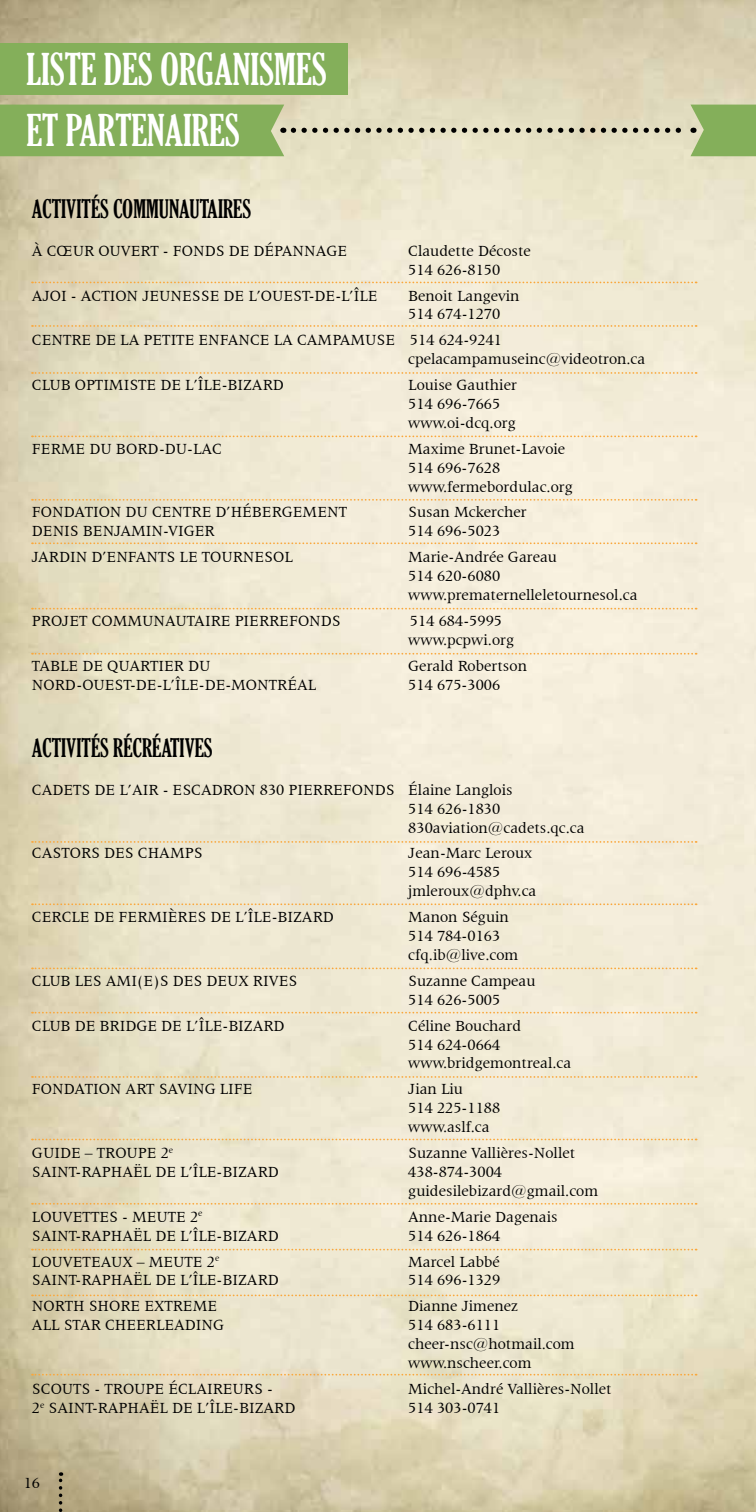
<style>
.page{position:relative;width:756px;height:1512px;background:#fff}
.page>*{position:absolute;margin:0;border:0;box-sizing:border-box;transform-origin:0 0}
.t1{font:extra-condensed 42px/61.2px "Gloucester";color:#fff}
.t2{font:extra-condensed 24.5px "Gloucester";color:#000}
.t3{font:15.75px/18.9px "Latin 725 BT";color:#000}
</style>
<div class="page">
<img style="left:0;top:0;width:756px;height:1512px">
<div style="left:0;top:105px;width:284px;height:51px;background:#84af5a"></div>
<div style="left:0;top:43px;width:347px;height:51px;background:#84af5a"></div>
<svg style="left:293px;top:105px;width:463px;height:51px;background:#d0d1ae"></svg>
<svg style="left:32px;top:282px;width:665px;height:1px"></svg>
<svg style="left:32px;top:325px;width:665px;height:2px"></svg>
<svg style="left:32px;top:372px;width:665px;height:2px"></svg>
<svg style="left:32px;top:436px;width:665px;height:1px"></svg>
<svg style="left:32px;top:499px;width:665px;height:2px"></svg>
<svg style="left:32px;top:542px;width:665px;height:2px"></svg>
<svg style="left:32px;top:608px;width:665px;height:2px"></svg>
<svg style="left:32px;top:653px;width:665px;height:2px"></svg>
<svg style="left:32px;top:841px;width:665px;height:2px"></svg>
<svg style="left:32px;top:903px;width:665px;height:2px"></svg>
<svg style="left:32px;top:968px;width:665px;height:1px"></svg>
<svg style="left:32px;top:1012px;width:665px;height:2px"></svg>
<svg style="left:32px;top:1076px;width:665px;height:2px"></svg>
<svg style="left:32px;top:1139px;width:665px;height:1px"></svg>
<svg style="left:32px;top:1203px;width:665px;height:2px"></svg>
<svg style="left:32px;top:1249px;width:665px;height:1px"></svg>
<svg style="left:32px;top:1295px;width:665px;height:1px"></svg>
<svg style="left:32px;top:1374px;width:665px;height:2px"></svg>
<svg style="left:59px;top:1472px;width:3px;height:40px"></svg>
<h1 class="t1" style="left:27px;top:39px;width:302px">LISTE DES ORGANISMES<br>ET PARTENAIRES</h1>
<h2 class="t2" style="left:32px;top:195px;width:221px">ACTIVITÉS COMMUNAUTAIRES</h2>
<p class="t3" style="left:32px;top:241px;width:317px">À CŒUR OUVERT - FONDS DE DÉPANNAGE</p>
<p class="t3" style="left:408px;top:241px;width:124px">Claudette Décoste<br>514 626-8150</p>
<p class="t3" style="left:32px;top:286px;width:347px">AJOI - ACTION JEUNESSE DE L’OUEST-DE-L’ÎLE</p>
<p class="t3" style="left:408px;top:286px;width:113px">Benoit Langevin<br>514 674-1270</p>
<p class="t3" style="left:408px;top:331px;width:239px;text-indent:-376px">CENTRE DE LA PETITE ENFANCE LA CAMPAMUSE 514 624-9241 cpelacampamuseinc@videotron.ca</p>
<p class="t3" style="left:32px;top:376px;width:253px">CLUB OPTIMISTE DE L’ÎLE-BIZARD</p>
<p class="t3" style="left:408px;top:376px;width:110px">Louise Gauthier<br>514 696-7665 www.oi-dcq.org</p>
<p class="t3" style="left:32px;top:439px;width:192px">FERME DU BORD-DU-LAC</p>
<p class="t3" style="left:408px;top:439px;width:166px">Maxime Brunet-Lavoie<br>514 696-7628 www.fermebordulac.org</p>
<p class="t3" style="left:32px;top:503px;width:317px">FONDATION DU CENTRE D’HÉBERGEMENT</p>
<p class="t3" style="left:408px;top:503px;width:120px">Susan Mckercher</p>
<p class="t3" style="left:32px;top:522px;width:184px">DENIS BENJAMIN-VIGER</p>
<p class="t3" style="left:408px;top:522px;width:94px">514 696-5023</p>
<p class="t3" style="left:32px;top:548px;width:262px">JARDIN D’ENFANTS LE TOURNESOL</p>
<p class="t3" style="left:408px;top:548px;width:231px">Marie-Andrée Gareau<br>514 620-6080 www.prematernelleletournesol.ca</p>
<p class="t3" style="left:32px;top:611px;width:310px">PROJET COMMUNAUTAIRE PIERREFONDS</p>
<p class="t3" style="left:408px;top:611px;width:107px">514 684-5995 www.pcpwi.org</p>
<p class="t3" style="left:32px;top:656px;width:180px">TABLE DE QUARTIER DU</p>
<p class="t3" style="left:408px;top:656px;width:120px">Gerald Robertson</p>
<p class="t3" style="left:32px;top:675px;width:286px">NORD-OUEST-DE-L’ÎLE-DE-MONTRÉAL</p>
<p class="t3" style="left:408px;top:675px;width:94px">514 675-3006</p>
<h2 class="t2" style="left:32px;top:734px;width:182px">ACTIVITÉS RÉCRÉATIVES</h2>
<p class="t3" style="left:408px;top:780px;width:178px;text-indent:-376px">CADETS DE L’AIR - ESCADRON 830 PIERREFONDS Élaine Langlois<br>514 626-1830<br>830aviation@cadets.qc.ca</p>
<p class="t3" style="left:32px;top:844px;width:172px">CASTORS DES CHAMPS</p>
<p class="t3" style="left:408px;top:844px;width:130px">Jean-Marc Leroux<br>514 696-4585 jmleroux@dphv.ca</p>
<p class="t3" style="left:32px;top:908px;width:303px">CERCLE DE FERMIÈRES DE L’ÎLE-BIZARD</p>
<p class="t3" style="left:408px;top:908px;width:112px">Manon Séguin<br>514 784-0163 cfq.ib@live.com</p>
<p class="t3" style="left:32px;top:971px;width:267px">CLUB LES AMI(E)S DES DEUX RIVES</p>
<p class="t3" style="left:408px;top:971px;width:129px">Suzanne Campeau<br>514 626-5005</p>
<p class="t3" style="left:32px;top:1016px;width:254px">CLUB DE BRIDGE DE L’ÎLE-BIZARD</p>
<p class="t3" style="left:408px;top:1016px;width:165px">Céline Bouchard<br>514 624-0664 www.bridgemontreal.ca</p>
<p class="t3" style="left:32px;top:1080px;width:222px">FONDATION ART SAVING LIFE</p>
<p class="t3" style="left:408px;top:1080px;width:94px">Jian Liu<br>514 225-1188 www.aslf.ca</p>
<p class="t3" style="left:32px;top:1143px;width:143px">GUIDE – TROUPE 2<sup>e</sup></p>
<p class="t3" style="left:408px;top:1143px;width:169px">Suzanne Vallières-Nollet</p>
<p class="t3" style="left:32px;top:1162px;width:248px">SAINT-RAPHAËL DE L’ÎLE-BIZARD</p>
<p class="t3" style="left:408px;top:1162px;width:191px">438-874-3004 guidesilebizard@gmail.com</p>
<p class="t3" style="left:32px;top:1207px;width:172px">LOUVETTES - MEUTE 2<sup>e</sup></p>
<p class="t3" style="left:408px;top:1207px;width:151px">Anne-Marie Dagenais</p>
<p class="t3" style="left:32px;top:1226px;width:248px">SAINT-RAPHAËL DE L’ÎLE-BIZARD</p>
<p class="t3" style="left:408px;top:1226px;width:94px">514 626-1864</p>
<p class="t3" style="left:32px;top:1252px;width:189px">LOUVETEAUX – MEUTE 2<sup>e</sup></p>
<p class="t3" style="left:408px;top:1252px;width:93px">Marcel Labbé</p>
<p class="t3" style="left:32px;top:1271px;width:248px">SAINT-RAPHAËL DE L’ÎLE-BIZARD</p>
<p class="t3" style="left:408px;top:1271px;width:94px">514 696-1329</p>
<p class="t3" style="left:32px;top:1297px;width:187px">NORTH SHORE EXTREME</p>
<p class="t3" style="left:408px;top:1297px;width:111px">Dianne Jimenez</p>
<p class="t3" style="left:32px;top:1316px;width:194px">ALL STAR CHEERLEADING</p>
<p class="t3" style="left:408px;top:1316px;width:168px">514 683-6111 cheer-nsc@hotmail.com www.nscheer.com</p>
<p class="t3" style="left:32px;top:1379px;width:242px">SCOUTS - TROUPE ÉCLAIREURS -</p>
<p class="t3" style="left:408px;top:1379px;width:205px">Michel-André Vallières-Nollet</p>
<p class="t3" style="left:32px;top:1398px;width:265px">2<sup>e</sup> SAINT-RAPHAËL DE L’ÎLE-BIZARD</p>
<p class="t3" style="left:408px;top:1398px;width:94px">514 303-0741</p>
<p class="t3" style="left:24px;top:1474px;width:18px">16</p>
</div>
